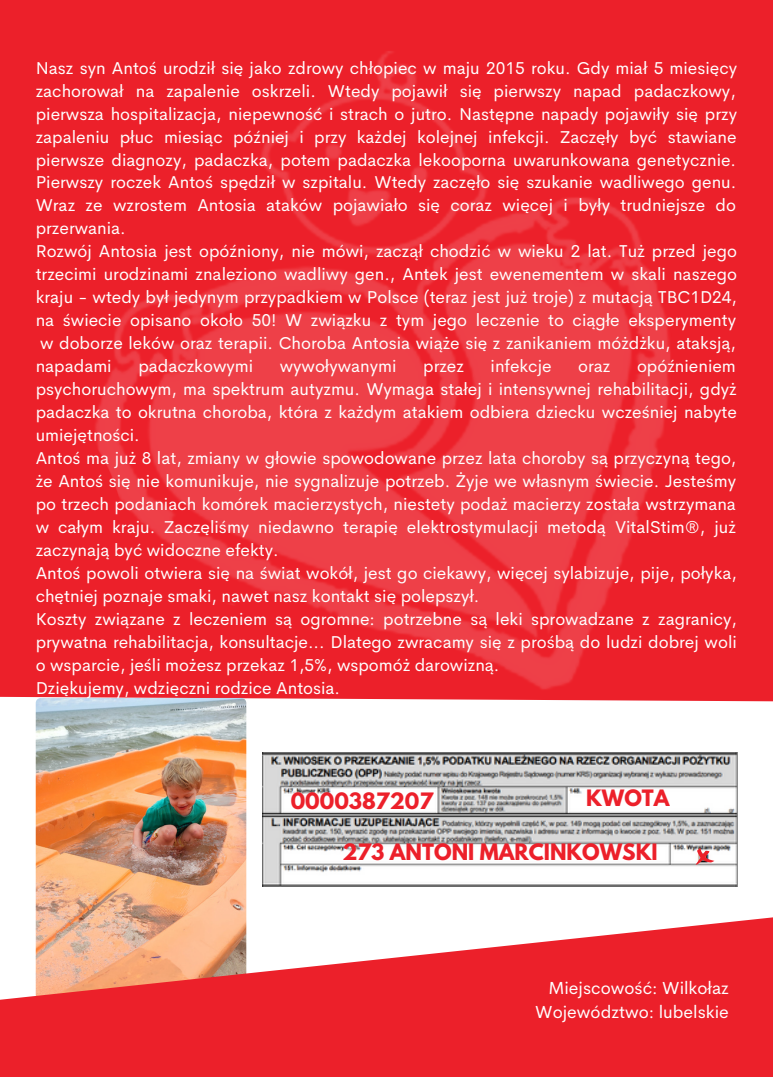
<style>
.page{position:relative;width:773px;height:1077px;background:#fff}
.page>*{position:absolute;margin:0;border:0;box-sizing:border-box;transform-origin:0 0}
.t1{font:700 20px "League Spartan";color:#ec202a}
.t2{font:17.5px "Cerebri Sans";color:#fff}
.t3{font:17.25px/23px "Cerebri Sans";color:#fff;text-align:justify}
</style>
<div class="page">
<div style="left:0;top:0;width:772px;height:1076px;background:#ec202a"></div>
<div style="left:0;top:696px;width:772px;height:212px;background:#fff"></div>
<img style="left:91px;top:51px;width:591px;height:664px">
<img style="left:263px;top:752px;width:474px;height:133px">
<svg style="left:695px;top:847px;width:19px;height:17px"></svg>
<img style="left:36px;top:697px;width:210px;height:302px;border-radius:5px">
<svg style="left:0;top:908px;width:772px;height:92px"></svg>
<p class="t3" style="left:36px;top:56px;width:702px">Nasz syn Antoś urodził się jako zdrowy chłopiec w maju 2015 roku. Gdy miał 5 miesięcy zachorował na zapalenie oskrzeli. Wtedy pojawił się pierwszy napad padaczkowy, pierwsza hospitalizacja, niepewność i strach o jutro. Następne napady pojawiły się przy zapaleniu płuc miesiąc później i przy każdej kolejnej infekcji. Zaczęły być stawiane pierwsze diagnozy, padaczka, potem padaczka lekooporna uwarunkowana genetycznie.<br>Pierwszy roczek Antoś spędził w szpitalu. Wtedy zaczęło się szukanie wadliwego genu.<br>Wraz ze wzrostem Antosia ataków pojawiało się coraz więcej i były trudniejsze do przerwania.</p>
<p class="t3" style="left:36px;top:240px;width:702px">Rozwój Antosia jest opóźniony, nie mówi, zaczął chodzić w wieku 2 lat. Tuż przed jego trzecimi urodzinami znaleziono wadliwy gen., Antek jest ewenementem w skali naszego kraju - wtedy był jedynym przypadkiem w Polsce (teraz jest już troje) z mutacją TBC1D24, na świecie opisano około 50! W związku z tym jego leczenie to ciągłe eksperymenty w doborze leków oraz terapii. Choroba Antosia wiąże się z zanikaniem móżdżku, ataksją, napadami</p>
<p class="t3" style="left:138px;top:355px;width:116px">padaczkowymi</p>
<p class="t3" style="left:280px;top:355px;width:118px">wywoływanymi</p>
<p class="t3" style="left:423px;top:355px;width:42px">przez</p>
<p class="t3" style="left:490px;top:355px;width:62px">infekcje</p>
<p class="t3" style="left:578px;top:355px;width:34px">oraz</p>
<p class="t3" style="left:36px;top:355px;width:702px;text-indent:601px">opóźnieniem psychoruchowym, ma spektrum autyzmu. Wymaga stałej i intensywnej rehabilitacji, gdyż padaczka to okrutna choroba, która z każdym atakiem odbiera dziecku wcześniej nabyte umiejętności.</p>
<p class="t3" style="left:36px;top:446px;width:702px">Antoś ma już 8 lat, zmiany w głowie spowodowane przez lata choroby są przyczyną tego, że Antoś się nie komunikuje, nie sygnalizuje potrzeb. Żyje we własnym świecie. Jesteśmy po trzech podaniach komórek macierzystych, niestety podaż macierzy została wstrzymana w całym kraju. Zaczęliśmy niedawno terapię elektrostymulacji metodą VitalStim®, już zaczynają być widoczne efekty.</p>
<p class="t3" style="left:36px;top:561px;width:702px">Antoś powoli otwiera się na świat wokół, jest go ciekawy, więcej sylabizuje, pije, połyka, chętniej poznaje smaki, nawet nasz kontakt się polepszył.</p>
<p class="t3" style="left:36px;top:607px;width:702px">Koszty związane z leczeniem są ogromne: potrzebne są leki sprowadzane z zagranicy, prywatna rehabilitacja, konsultacje... Dlatego zwracamy się z prośbą do ludzi dobrej woli o wsparcie, jeśli możesz przekaz 1,5%, wspomóż darowizną.</p>
<p class="t3" style="left:36px;top:676px;width:306px">Dziękujemy, wdzięczni rodzice Antosia.</p>
<p class="t1" style="left:291px;top:791px;width:144px">0000387207</p>
<p class="t1" style="left:586px;top:788px;width:85px">KWOTA</p>
<p class="t1" style="left:342px;top:841px;width:317px">273 ANTONI MARCINKOWSKI</p>
<p class="t2" style="left:548px;top:976px;width:182px">Miejscowość: Wilkołaz</p>
<p class="t2" style="left:535px;top:1000px;width:195px">Województwo: lubelskie</p>
</div>
